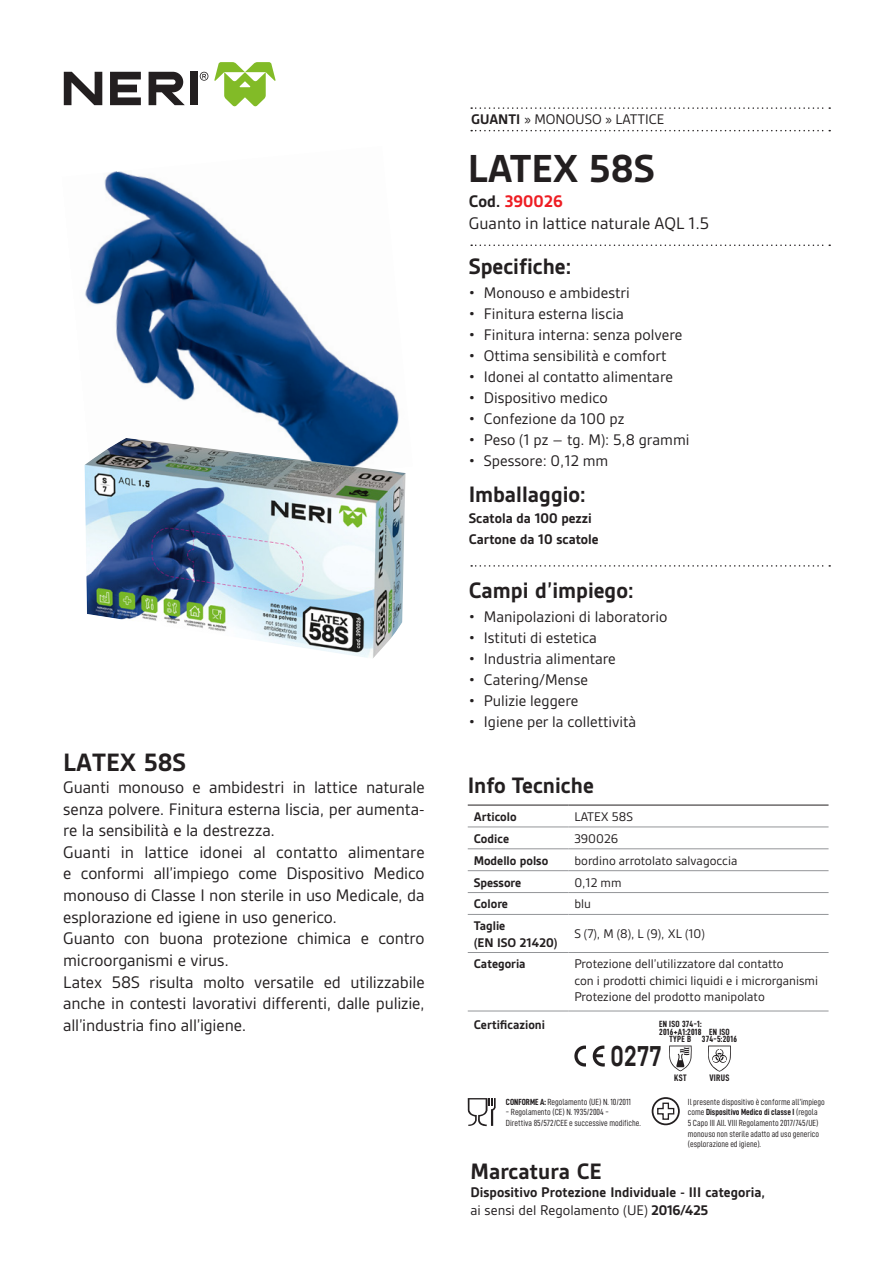
<style>
.page{position:relative;width:893px;height:1263px;background:#fff}
.page>*{position:absolute;margin:0;border:0;box-sizing:border-box;transform-origin:0 0}
.t1{font:700 42px "Gesta";color:#231f20}
.t2{font:700 28.5px "Brutal Type";color:#231f20;scale:.8 1}
.t3{font:700 27px "Gesta";color:#231f20}
.t4{font:700 24px "Gesta";color:#231f20}
.t5{font:18px/21.6px "Gesta";letter-spacing:-.005em;color:#231f20}
.t6{font:16.5px "Gesta";color:#231f20}
.t7{font:700 15px/21px "Gesta";color:#231f20}
.t8{font:15px "Gesta";color:#231f20}
.t9{font:13.5px/16.2px "Gesta";color:#231f20}
.t10{font:700 13.5px/16.2px "Gesta";color:#231f20}
.t11{font:9.45px "D DIN Condensed Bold";letter-spacing:.03em;color:#231f20}
.t12{font:9px/7.5px "D DIN Condensed Bold";letter-spacing:.03em;color:#231f20;text-align:center}
.t13{font:8.85px/10.6px "D DIN Condensed";color:#231f20}
.t14{font:8.85px "D DIN Condensed Bold";color:#231f20}
.s1{font-weight:700}
.s2{font-weight:700;color:#ee1d23}
.s3{font-family:"D DIN Condensed Bold"}
.s4{font-family:"D DIN Condensed"}
.s5{font-weight:400}
</style>
<div class="page">
<svg style="left:214px;top:62px;width:62px;height:44px"></svg>
<svg style="left:149px;top:72px;width:36px;height:33px"></svg>
<svg style="left:64px;top:72px;width:38px;height:33px"></svg>
<svg style="left:110px;top:72px;width:31px;height:33px"></svg>
<div style="left:190px;top:72px;width:7px;height:33px;background:#231f20"></div>
<svg style="left:200px;top:72px;width:8px;height:9px"></svg>
<img style="left:84px;top:171px;width:322px;height:315px">
<img style="left:85px;top:438px;width:320px;height:220px">
<svg style="left:471px;top:130px;width:359px;height:1px"></svg>
<svg style="left:471px;top:107px;width:359px;height:2px"></svg>
<hr style="left:468px;top:805px;width:100px;height:1px;background:#231f20">
<hr style="left:568px;top:805px;width:260px;height:1px;background:#231f20">
<hr style="left:468px;top:827px;width:100px;height:1px;background:#939598">
<hr style="left:568px;top:827px;width:260px;height:1px;background:#939598">
<hr style="left:468px;top:848px;width:100px;height:1px;background:#939598">
<hr style="left:568px;top:848px;width:260px;height:1px;background:#939598">
<hr style="left:468px;top:870px;width:100px;height:1px;background:#939598">
<hr style="left:568px;top:870px;width:260px;height:1px;background:#939598">
<hr style="left:468px;top:892px;width:100px;height:1px;background:#939598">
<hr style="left:568px;top:892px;width:260px;height:1px;background:#939598">
<hr style="left:468px;top:914px;width:100px;height:1px;background:#939598">
<hr style="left:568px;top:914px;width:260px;height:1px;background:#939598">
<hr style="left:468px;top:1011px;width:100px;height:1px;background:#939598">
<hr style="left:568px;top:1011px;width:260px;height:1px;background:#939598">
<hr style="left:468px;top:952px;width:100px;height:1px;background:#939598">
<hr style="left:568px;top:952px;width:260px;height:1px;background:#939598">
<svg style="left:574px;top:1045px;width:31px;height:21px"></svg>
<svg style="left:669px;top:1045px;width:23px;height:26px"></svg>
<svg style="left:708px;top:1045px;width:23px;height:27px"></svg>
<svg style="left:471px;top:244px;width:359px;height:2px"></svg>
<svg style="left:471px;top:565px;width:359px;height:2px"></svg>
<svg style="left:467px;top:1098px;width:29px;height:28px"></svg>
<div style="left:652px;top:1097px;width:28px;height:28px;border:2px solid #231f20;border-radius:50%"></div>
<svg style="left:656px;top:1102px;width:19px;height:18px"></svg>
<p class="t8" style="left:471px;top:110px;width:194px"><span class="s1">GUANTI</span> » MONOUSO » LATTICE</p>
<h1 class="t1" style="left:468px;top:145px;width:188px">LATEX 58S</h1>
<p class="t5" style="left:469px;top:190px;width:242px"><span class="s1">Cod.</span> <span class="s2">390026<br></span>Guanto in lattice naturale AQL 1.5</p>
<h3 class="t4" style="left:469px;top:252px;width:104px">Specifiche:</h3>
<p class="t6" style="left:469px;top:283px;width:162px">• Monouso e ambidestri</p>
<p class="t6" style="left:469px;top:304px;width:157px">• Finitura esterna liscia</p>
<p class="t6" style="left:469px;top:325px;width:215px">• Finitura interna: senza polvere</p>
<p class="t6" style="left:469px;top:346px;width:199px">• Ottima sensibilità e comfort</p>
<p class="t6" style="left:469px;top:367px;width:206px">• Idonei al contatto alimentare</p>
<p class="t6" style="left:469px;top:388px;width:140px">• Dispositivo medico</p>
<p class="t6" style="left:469px;top:409px;width:157px">• Confezione da 100 pz</p>
<p class="t6" style="left:469px;top:430px;width:222px">• Peso (1 pz – tg. M): 5,8 grammi</p>
<p class="t6" style="left:469px;top:451px;width:141px">• Spessore: 0,12 mm</p>
<h3 class="t4" style="left:469px;top:480px;width:118px">Imballaggio:</h3>
<p class="t7" style="left:469px;top:507px;width:131px">Scatola da 100 pezzi<br>Cartone da 10 scatole</p>
<h3 class="t4" style="left:469px;top:576px;width:166px">Campi d’impiego:</h3>
<p class="t6" style="left:469px;top:607px;width:200px">• Manipolazioni di laboratorio</p>
<p class="t6" style="left:469px;top:628px;width:130px">• Istituti di estetica</p>
<p class="t6" style="left:469px;top:649px;width:148px">• Industria alimentare</p>
<p class="t6" style="left:469px;top:670px;width:121px">• Catering/Mense</p>
<p class="t6" style="left:469px;top:691px;width:111px">• Pulizie leggere</p>
<p class="t6" style="left:469px;top:712px;width:169px">• Igiene per la collettività</p>
<h3 class="t3" style="left:63px;top:747px;width:124px">LATEX 58S</h3>
<p class="t5" style="left:63px;top:776px;width:363px">Guanti monouso e ambidestri in lattice naturale senza polvere. Finitura esterna liscia, per aumenta&shy;re la sensibilità e la destrezza.<br>Guanti in lattice idonei al contatto alimentare e conformi all’impiego come Dispositivo Medico monouso di Classe I non sterile in uso Medicale, da esplorazione ed igiene in uso generico.<br>Guanto con buona protezione chimica e contro microorganismi e virus.<br>Latex 58S risulta molto versatile ed utilizzabile anche in contesti lavorativi differenti, dalle pulizie, all’industria fino all’igiene.</p>
<h3 class="t4" style="left:468px;top:772px;width:127px">Info Tecniche</h3>
<p class="t10" style="left:474px;top:808px;width:44px">Articolo</p>
<p class="t9" style="left:574px;top:808px;width:60px">LATEX 58S</p>
<p class="t10" style="left:474px;top:830px;width:37px">Codice</p>
<p class="t9" style="left:574px;top:830px;width:45px">390026</p>
<p class="t10" style="left:474px;top:852px;width:76px">Modello polso</p>
<p class="t9" style="left:574px;top:852px;width:165px">bordino arrotolato salvagoccia</p>
<p class="t10" style="left:474px;top:874px;width:49px">Spessore</p>
<p class="t9" style="left:574px;top:874px;width:49px">0,12 mm</p>
<p class="t10" style="left:474px;top:896px;width:36px">Colore</p>
<p class="t9" style="left:574px;top:896px;width:18px">blu</p>
<p class="t10" style="left:474px;top:918px;width:86px">Taglie<br>(EN ISO 21420)</p>
<p class="t9" style="left:574px;top:926px;width:132px">S (7), M (8), L (9), XL (10)</p>
<p class="t10" style="left:474px;top:956px;width:53px">Categoria</p>
<p class="t9" style="left:574px;top:956px;width:245px">Protezione dell’utilizzatore dal contatto<br>con i prodotti chimici liquidi e i microrganismi<br>Protezione del prodotto manipolato</p>
<p class="t10" style="left:474px;top:1017px;width:73px">Certificazioni</p>
<p class="t12" style="left:659px;top:1020px;width:44px">EN ISO 374-1:<br>2016+A1:2018<br>TYPE B</p>
<p class="t11" style="left:674px;top:1073px;width:14px">KST</p>
<p class="t11" style="left:709px;top:1073px;width:22px">VIRUS</p>
<p class="t12" style="left:702px;top:1027px;width:37px">EN ISO<br>374-5:2016</p>
<h2 class="t2" style="left:610px;top:1039px;width:66px">0277</h2>
<p class="t13" style="left:506px;top:1096px;width:127px"><span class="s3">CONFORME A:</span> Regolamento (UE) N. 10/2011</p>
<p class="t13" style="left:506px;top:1107px;width:137px">- Regolamento (CE) N. 1935/2004 -<br>Direttiva 85/572/CEE e successive modifiche.</p>
<p class="t13" style="left:688px;top:1096px;width:138px">Il presente dispositivo è conforme all’impiego</p>
<p class="t14" style="left:688px;top:1107px;width:131px"><span class="s4">come</span> Dispositivo Medico di classe I <span class="s4">(regola</span></p>
<p class="t13" style="left:688px;top:1117px;width:133px;text-align:justify">5 Capo III All. VIII Regolamento 2017/745/UE) monouso non sterile adatto ad uso generico (esplorazione ed igiene).</p>
<h3 class="t4" style="left:470px;top:1157px;width:133px">Marcatura CE</h3>
<p class="t7" style="left:470px;top:1183px;width:296px;line-height:18px">Dispositivo Protezione Individuale - III categoria, <span class="s5">ai sensi del Regolamento (UE)</span> 2016/425</p>
</div>
